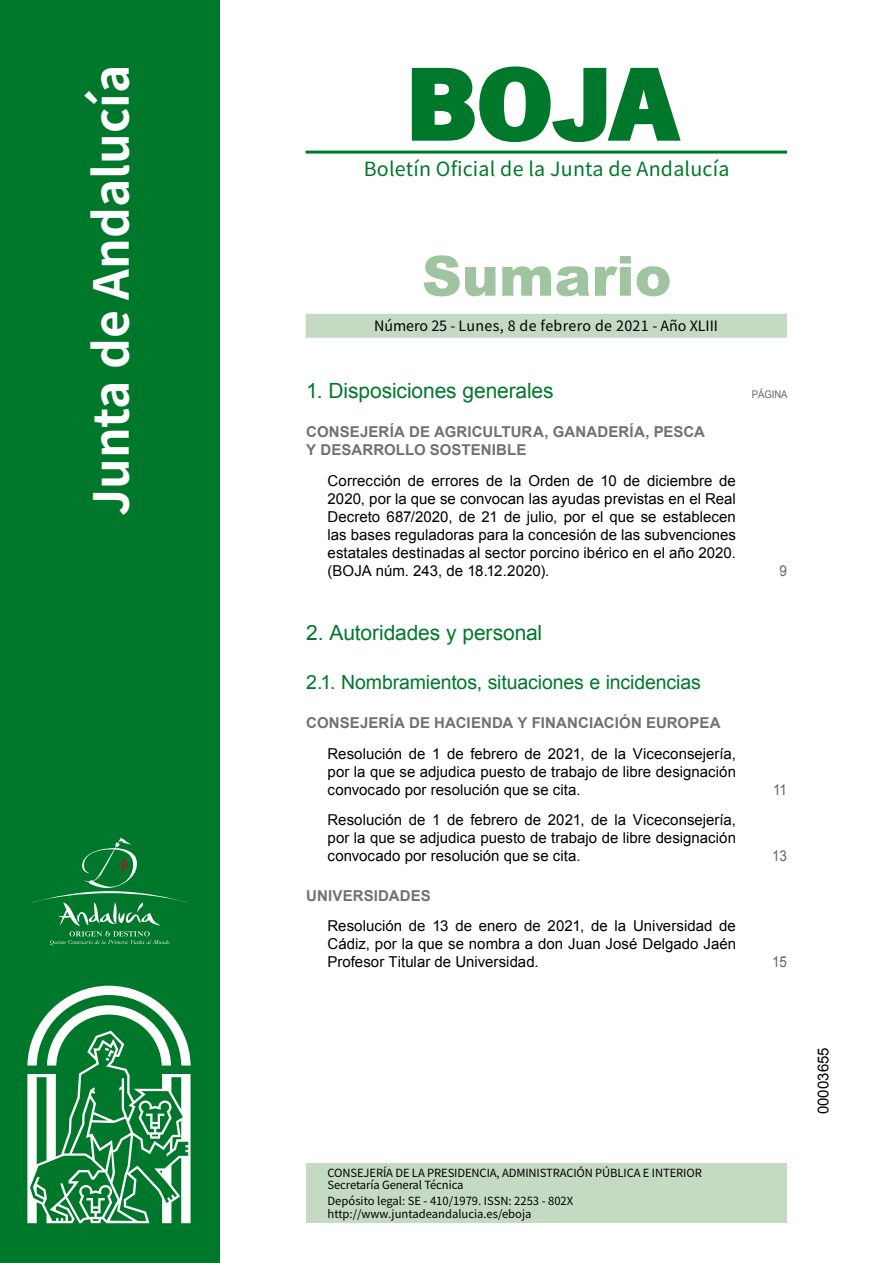
<style>
.page{position:relative;width:893px;height:1263px;background:#fff}
.page>*{position:absolute;margin:0;border:0;box-sizing:border-box;transform-origin:0 0}
.t1{font:700 105px "News Got T";color:#00782c;scale:1.14 1}
.t2{font:900 55.5px "Arial";color:#a0c4a0}
.t3{font:700 48px "Noto Sans HK";color:#fff}
.t4{font:21px "Arial";letter-spacing:-.005em;color:#00782c}
.t5{font:19.5px "Arial";letter-spacing:-.01em;color:#00782c}
.t6{font:19.5px "Noto Sans HK";letter-spacing:.01em;color:#00782c}
.t7{font:15px/18px "Arial";color:#000;text-align:justify}
.t8{font:700 15px/18px "Arial";letter-spacing:.01em;color:#707173}
.t9{font:15px "Arial";color:#646567;scale:.9 1}
.t10{font:14.25px "Noto Sans HK";letter-spacing:.015em;color:#000}
.t11{font:11.25px/12px "Noto Sans HK";letter-spacing:-.01em;color:#000}
.t12{font:10.5px "Arial";color:#646567;scale:.9 1}
</style>
<div class="page">
<hr style="left:305px;top:151px;width:482px;height:3px;background:#00782c">
<div style="left:305px;top:314px;width:482px;height:24px;background:#c5dac3"></div>
<div style="left:0;top:0;width:219px;height:1263px;background:#00782c"></div>
<svg style="left:411px;top:66px;width:270px;height:77px"></svg>
<svg style="left:31px;top:837px;width:158px;height:108px"></svg>
<div style="left:306px;top:1164px;width:481px;height:59px;background:#c5dac3"></div>
<svg style="left:27px;top:986px;width:164px;height:237px"></svg>
<h3 class="t3" style="left:84px;top:516px;width:453px;rotate:-90deg">Junta de Andalucía</h3>
<h1 class="t1" style="left:405px;top:42px;width:240px">BOJA</h1>
<h3 class="t6" style="left:364px;top:158px;width:367px">Boletín Oficial de la Junta de Andalucía</h3>
<h2 class="t2" style="left:422px;top:236px;width:251px">Sumario</h2>
<p class="t10" style="left:374px;top:318px;width:345px">Número 25 - Lunes, 8 de febrero de 2021 - Año XLIII</p>
<h3 class="t4" style="left:306px;top:377px;width:249px">1. Disposiciones generales</h3>
<p class="t12" style="left:751px;top:388px;width:41px">PÁGINA</p>
<p class="t8" style="left:306px;top:424px;width:400px">CONSEJERÍA DE AGRICULTURA, GANADERÍA, PESCA<br>Y DESARROLLO SOSTENIBLE</p>
<p class="t7" style="left:327px;top:472px;width:410px">Corrección de errores de la Orden de 10 de diciembre de 2020, por la que se convocan las ayudas previstas en el Real Decreto 687/2020, de 21 de julio, por el que se establecen las bases reguladoras para la concesión de las subvenciones estatales destinadas al sector porcino ibérico en el año 2020. (BOJA núm. 243, de 18.12.2020).</p>
<p class="t9" style="left:779px;top:561px;width:10px">9</p>
<h3 class="t4" style="left:306px;top:619px;width:237px">2. Autoridades y personal</h3>
<h3 class="t5" style="left:306px;top:669px;width:396px">2.1. Nombramientos, situaciones e incidencias</h3>
<p class="t8" style="left:306px;top:714px;width:416px">CONSEJERÍA DE HACIENDA Y FINANCIACIÓN EUROPEA</p>
<p class="t7" style="left:327px;top:744px;width:410px">Resolución de 1 de febrero de 2021, de la Viceconsejería, por la que se adjudica puesto de trabajo de libre designación convocado por resolución que se cita.</p>
<p class="t7" style="left:327px;top:811px;width:410px">Resolución de 1 de febrero de 2021, de la Viceconsejería, por la que se adjudica puesto de trabajo de libre designación convocado por resolución que se cita.</p>
<p class="t8" style="left:306px;top:887px;width:126px">UNIVERSIDADES</p>
<p class="t7" style="left:327px;top:917px;width:410px">Resolución de 13 de enero de 2021, de la Universidad de Cádiz, por la que se nombra a don Juan José Delgado Jaén Profesor Titular de Universidad.</p>
<p class="t9" style="left:773px;top:779px;width:17px">11</p>
<p class="t9" style="left:772px;top:846px;width:18px">13</p>
<p class="t9" style="left:772px;top:952px;width:18px">15</p>
<p class="t11" style="left:327px;top:1167px;width:376px">CONSEJERÍA DE LA PRESIDENCIA, ADMINISTRACIÓN PÚBLICA E INTERIOR<br>Secretaría General Técnica</p>
<p class="t11" style="left:327px;top:1194px;width:247px;line-height:13.5px">Depósito legal: SE - 410/1979. ISSN: 2253 - 802X http://www.juntadeandalucia.es/eboja</p>
<p class="t7" style="left:814px;top:1114px;width:68px;rotate:-90deg">00003655</p>
</div>
